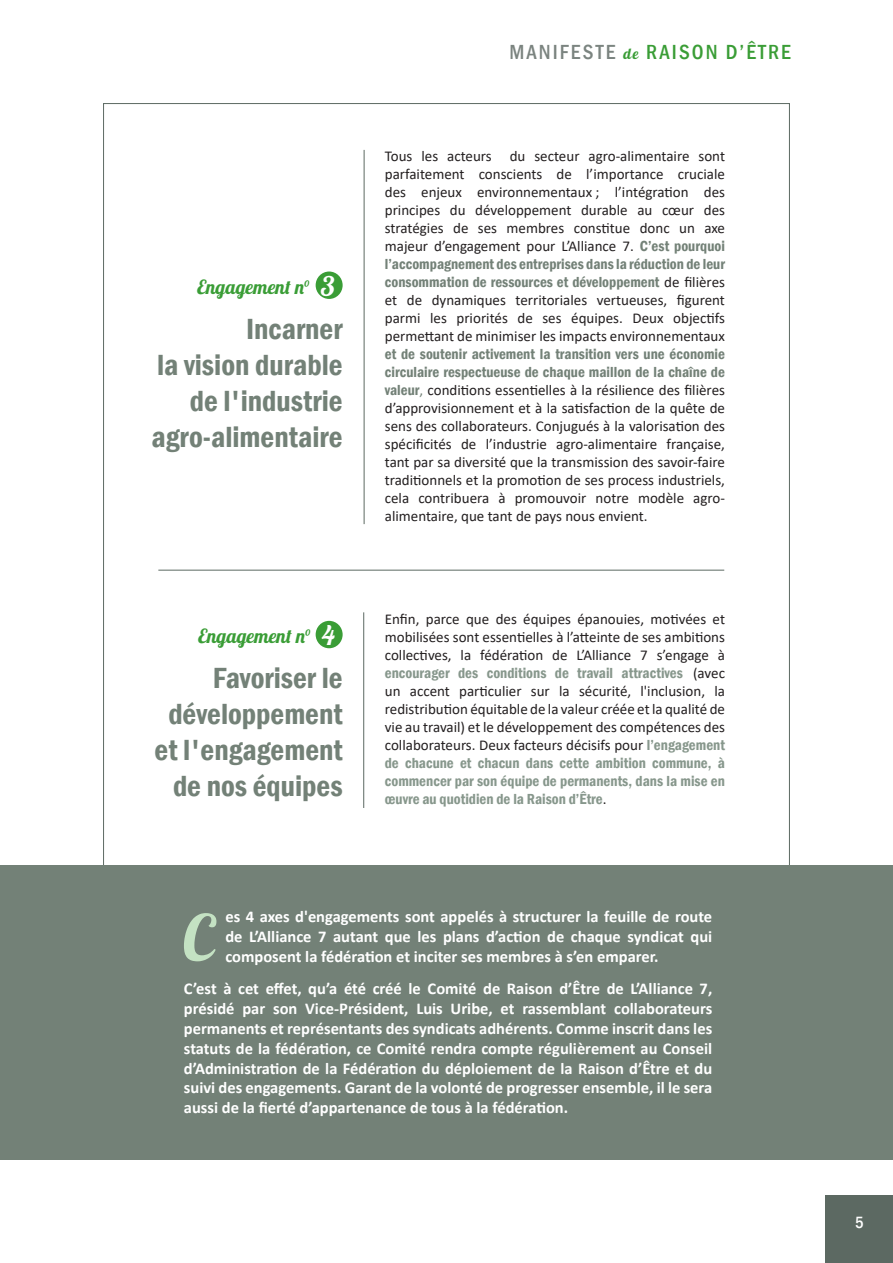
<style>
.page{position:relative;width:893px;height:1263px;background:#fff}
.page>*{position:absolute;margin:0;border:0;box-sizing:border-box;transform-origin:0 0}
.t1{font:63px "Lobster";color:#c4e2c3}
.t2{font:600 condensed 30px/36px "Franklin Gothic";color:#738177;text-align:right}
.t3{font:500 condensed 21px "Franklin Gothic";letter-spacing:.1em;color:#3a9d36}
.TEXTE_ITALIQUE{font:19.5px "Lobster";color:#3a9d36}
.t4{font:500 condensed 16.8px "Franklin Gothic";color:#fff}
.t5{font:700 16.5px/19.8px "Calibri";color:#fff;text-align:justify}
.t6{font:15px/18px "Calibri";color:#231f20;text-align:justify}
.s1{font-size:27px;color:#fff}
.s2{color:#7b8480}
.s3{font-family:"Lobster";font-weight:400;font-stretch:normal;font-size:15px}
.s4{font-family:"Franklin Gothic";font-weight:600;font-stretch:condensed;color:#738177}
.s5{color:#738177}
.s6{font-family:"Franklin Gothic";font-weight:600;font-stretch:condensed;color:#87978c}
</style>
<div class="page">
<hr style="left:364px;top:150px;width:1px;height:374px;background:#5c6962">
<hr style="left:158px;top:570px;width:566px;height:1px;background:#5c6962">
<hr style="left:363px;top:612px;width:1px;height:196px;background:#5c6962">
<div style="left:826px;top:1196px;width:67px;height:67px;background:#5c6962"></div>
<div style="left:316px;top:271px;width:27px;height:28px;background:#3a9d36;border-radius:50%"></div>
<div style="left:316px;top:621px;width:27px;height:27px;background:#3a9d36;border-radius:50%"></div>
<div style="left:0;top:865px;width:892px;height:295px;background:#738177"></div>
<p class="TEXTE_ITALIQUE" style="left:197px;top:275px;width:139px">Engagement n° <span class="s1">3</span></p>
<p class="t2" style="left:151px;top:310px;width:193px">Incarner<br>la vision durable de l'industrie agro-alimentaire</p>
<p class="TEXTE_ITALIQUE" style="left:198px;top:624px;width:138px">Engagement n° <span class="s1">4</span></p>
<p class="t2" style="left:155px;top:660px;width:190px">Favoriser le développement et l'engagement de nos équipes</p>
<p class="t3" style="left:509px;top:38px;width:283px"><span class="s2">MANIFESTE</span> <span class="s3">de</span> RAISON D’ÊTRE</p>
<p class="t6" style="left:385px;top:147px;width:342px">Tous les acteurs du secteur agro-alimentaire sont parfaitement conscients de l’importance cruciale des enjeux environnementaux ; l’intégration des principes du développement durable au cœur des stratégies de ses membres constitue donc un axe majeur d’engagement pour L’Alliance 7. <span class="s4">C’est pourquoi l’accompagnement des entreprises dans la réduction de leur consommation de ressources et développement</span> de filières et de dynamiques territoriales vertueuses, figurent parmi les priorités de ses équipes. Deux objectifs permettant de minimiser les impacts environnementaux <span class="s4">et de soutenir activement la transition vers une économie circulaire respectueuse de chaque maillon de la chaîne de valeur</span><span class="s5">,</span> conditions essentielles à la résilience des filières d’approvisionnement et à la satisfaction de la quête de sens des collaborateurs. Conjugués à la valorisation des spécificités de l’industrie agro-alimentaire française, tant par sa diversité que la transmission des savoir-faire traditionnels et la promotion de ses process industriels, cela contribuera à promouvoir notre modèle agro&shy;alimentaire, que tant de pays nous envient.</p>
<p class="t6" style="left:385px;top:609px;width:342px">Enfin, parce que des équipes épanouies, motivées et mobilisées sont essentielles à l’atteinte de ses ambitions collectives, la fédération de L’Alliance 7 s’engage à <span class="s6">encourager des conditions de travail attractives</span> (avec un accent particulier sur la sécurité, l'inclusion, la redistribution équitable de la valeur créée et la qualité de vie au travail) et le développement des compétences des collaborateurs. Deux facteurs décisifs pour <span class="s6">l’engagement de chacune et chacun dans cette ambition commune, à commencer par son équipe de permanents, dans la mise en œuvre au quotidien de la Raison d’Être</span>.</p>
<p class="t1" style="left:183px;top:897px;width:33px">C</p>
<p class="t5" style="left:225px;top:907px;width:488px">es 4 axes d'engagements sont appelés à structurer la feuille de route de L’Alliance 7 autant que les plans d’action de chaque syndicat qui composent la fédération et inciter ses membres à s’en emparer.</p>
<p class="t5" style="left:184px;top:979px;width:530px">C’est à cet effet, qu’a été créé le Comité de Raison d’Être de L’Alliance 7, présidé par son Vice-Président, Luis Uribe, et rassemblant collaborateurs permanents et représentants des syndicats adhérents. Comme inscrit dans les statuts de la fédération, ce Comité rendra compte régulièrement au Conseil d’Administration de la Fédération du déploiement de la Raison d’Être et du suivi des engagements. Garant de la volonté de progresser ensemble, il le sera aussi de la fierté d’appartenance de tous à la fédération.</p>
<p class="t4" style="left:855px;top:1211px;width:10px">5</p>
</div>
